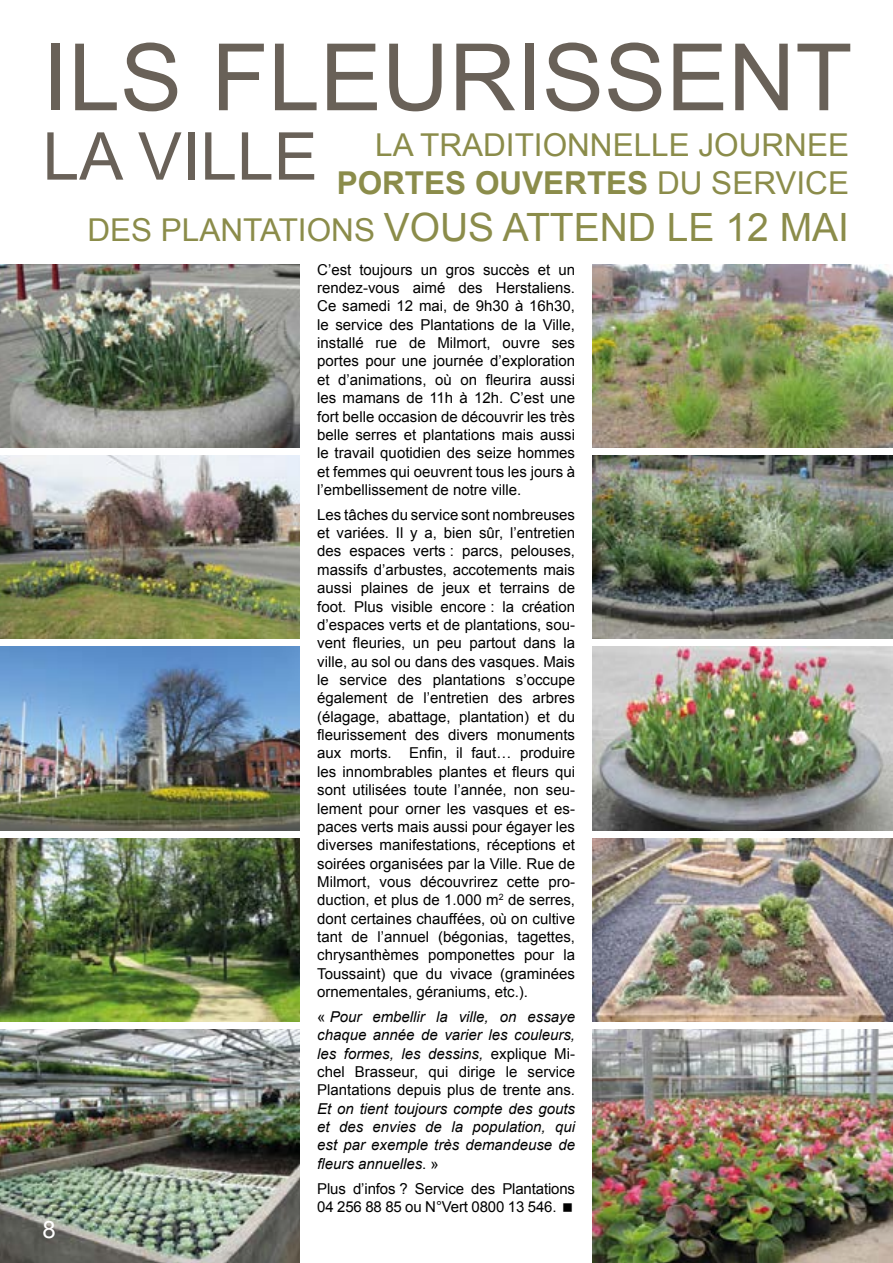
<style>
.page{position:relative;width:893px;height:1263px;background:#fff}
.page>*{position:absolute;margin:0;border:0;box-sizing:border-box;transform-origin:0 0}
.t1{font:93px "Arial";color:#696158}
.t2{font:66px "Arial";color:#696158}
.t3{font:39px "Arial";color:#8b8c4a}
.t4{font:31.5px/37.8px "Arial";color:#8b8c4a;text-align:right}
.t5{font:24px "Arial";color:#fff}
.t6{font:15px/18.3px "Arial";color:#000;text-align:justify}
.t7{font:italic 15px/18.3px "Arial";color:#000;text-align:justify}
.s1{font-weight:700}
.s2{font-size:31.5px}
.s3{font-style:normal}
</style>
<div class="page">
<img style="left:0;top:264px;width:300px;height:184px">
<img style="left:592px;top:264px;width:301px;height:184px">
<img style="left:0;top:455px;width:300px;height:184px">
<img style="left:592px;top:455px;width:301px;height:184px">
<img style="left:0;top:647px;width:300px;height:183px">
<img style="left:592px;top:647px;width:301px;height:183px">
<img style="left:0;top:838px;width:300px;height:184px">
<img style="left:592px;top:838px;width:301px;height:184px">
<img style="left:0;top:1029px;width:300px;height:234px">
<img style="left:592px;top:1029px;width:301px;height:234px">
<h1 class="t1" style="left:43px;top:17px;width:811px">ILS FLEURISSENT</h1>
<h2 class="t2" style="left:43px;top:113px;width:277px">LA VILLE</h2>
<h3 class="t4" style="left:337px;top:127px;width:514px">LA TRADITIONNELLE JOURNEE<br><span class="s1">PORTES OUVERTES</span> DU SERVICE</h3>
<h3 class="t3" style="left:87px;top:202px;width:763px"><span class="s2">DES PLANTATIONS</span> VOUS ATTEND LE 12 MAI</h3>
<h3 class="t5" style="left:43px;top:1214px;width:15px">8</h3>
<p class="t6" style="left:317px;top:260px;width:259px">C’est toujours un gros succès et un rendez-vous aimé des Herstaliens.<br>Ce samedi 12 mai, de 9h30 à 16h30, le service des Plantations de la Ville, installé rue de Milmort, ouvre ses portes pour une journée d’exploration et d’animations, où on fleurira aussi les mamans de 11h à 12h. C’est une fort belle occasion de découvrir les très belle serres et plantations mais aussi le travail quotidien des seize hommes et femmes qui oeuvrent tous les jours à l’embellissement de notre ville.</p>
<p class="t6" style="left:317px;top:505px;width:259px">Les tâches du service sont nombreuses et variées. Il y a, bien sûr, l’entretien des espaces verts : parcs, pelouses, massifs d’arbustes, accotements mais aussi plaines de jeux et terrains de foot. Plus visible encore : la création d’espaces verts et de plantations, sou&shy;vent fleuries, un peu partout dans la ville, au sol ou dans des vasques. Mais le service des plantations s’occupe également de l’entretien des arbres (élagage, abattage, plantation) et du fleurissement des divers monuments aux morts. Enfin, il faut… produire les innombrables plantes et fleurs qui sont utilisées toute l’année, non seu&shy;lement pour orner les vasques et es&shy;paces verts mais aussi pour égayer les diverses manifestations, réceptions et soirées organisées par la Ville. Rue de Milmort, vous découvrirez cette pro&shy;duction, et plus de 1.000 m<sup>2</sup> de serres, dont certaines chauffées, où on cultive tant de l’annuel (bégonias, tagettes, chrysanthèmes pomponettes pour la Toussaint) que du vivace (graminées ornementales, géraniums, etc.).</p>
<p class="t7" style="left:317px;top:1008px;width:259px"><span class="s3">«</span> Pour embellir la ville, on essaye chaque année de varier les couleurs, les formes, les dessins, <span class="s3">explique Mi&shy;chel Brasseur, qui dirige le service Plantations depuis plus de trente ans.</span></p>
<p class="t7" style="left:317px;top:1099px;width:259px">Et on tient toujours compte des gouts et des envies de la population, qui est par exemple très demandeuse de fleurs annuelles<span class="s3">. »</span></p>
<p class="t6" style="left:317px;top:1179px;width:259px">Plus d’infos ? Service des Plantations<br>04 256 88 85 ou N°Vert 0800 13 546.</p>
</div>
